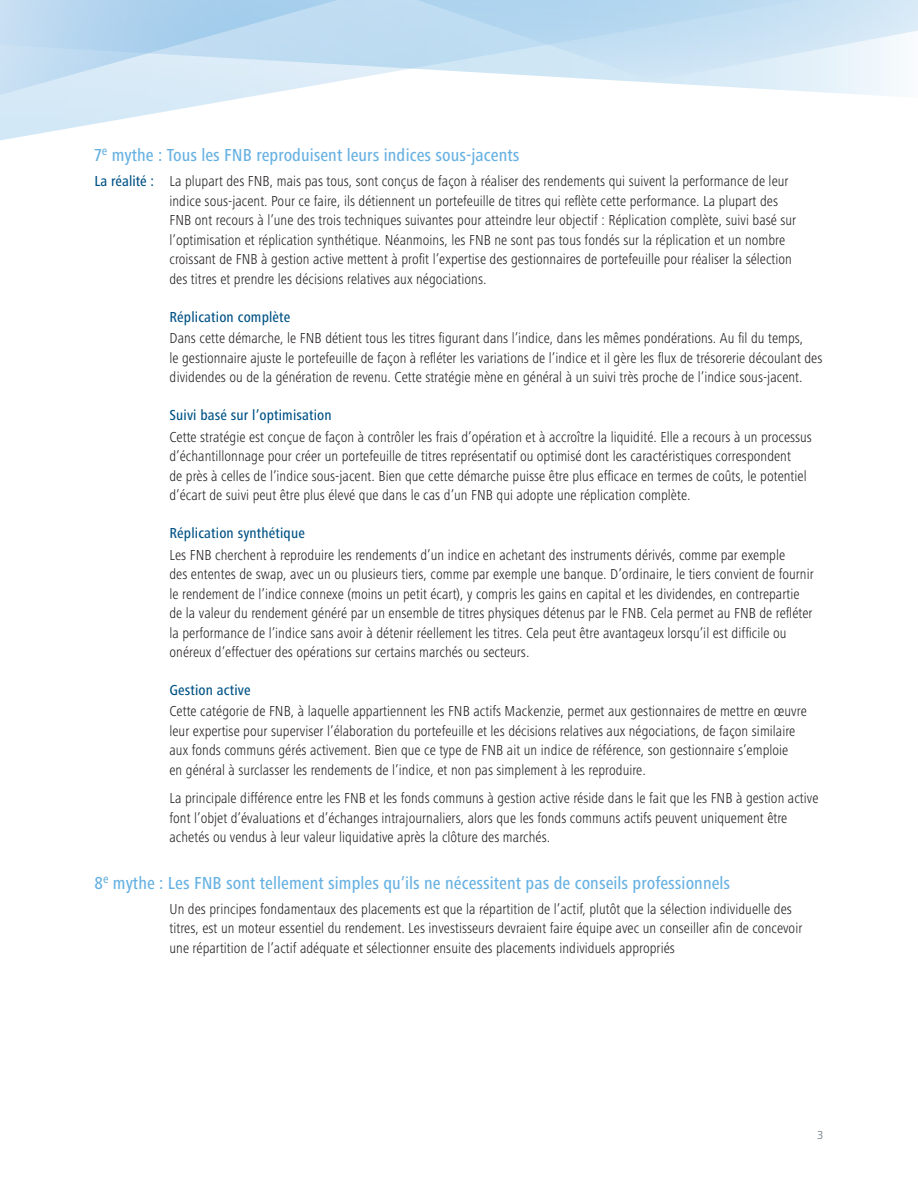
<style>
.page{position:relative;width:918px;height:1188px;background:#fff}
.page>*{position:absolute;margin:0;border:0;box-sizing:border-box;transform-origin:0 0}
.t1{font:500 condensed 18px "Frutiger Next Pro";letter-spacing:.005em;color:#67b1e2}
.t2{font:300 condensed 15px/19.5px "Frutiger Next Pro";letter-spacing:.005em;color:#231f20}
.t3{font:500 condensed 15px "Frutiger Next Pro";letter-spacing:.01em;color:#015386}
.t4{font:300 12px "Frutiger Next Pro";color:#63717d}
.s1{font-weight:500;color:#015386}
</style>
<div class="page">
<svg style="left:0;top:99px;width:235px;height:42px"></svg>
<svg style="left:630px;top:81px;width:269px;height:15px"></svg>
<svg style="left:0;top:0;width:338px;height:99px;background:#c4def2"></svg>
<svg style="left:290px;top:0;width:628px;height:81px;background:#cae2f3"></svg>
<p class="t1" style="left:94px;top:145px;width:427px">7<sup>e</sup> mythe : Tous les FNB reproduisent leurs indices sous-jacents</p>
<p class="t2" style="left:170px;top:172px;width:628px;text-indent:-75px"><span class="s1">La réalité :</span> La plupart des FNB, mais pas tous, sont conçus de façon à réaliser des rendements qui suivent la performance de leur indice sous-jacent. Pour ce faire, ils détiennent un portefeuille de titres qui reflète cette performance. La plupart des FNB ont recours à l’une des trois techniques suivantes pour atteindre leur objectif : Réplication complète, suivi basé sur l’optimisation et réplication synthétique. Néanmoins, les FNB ne sont pas tous fondés sur la réplication et un nombre croissant de FNB à gestion active mettent à profit l’expertise des gestionnaires de portefeuille pour réaliser la sélection des titres et prendre les décisions relatives aux négociations.</p>
<p class="t3" style="left:170px;top:308px;width:122px">Réplication complète</p>
<p class="t2" style="left:170px;top:329px;width:654px">Dans cette démarche, le FNB détient tous les titres figurant dans l’indice, dans les mêmes pondérations. Au fil du temps,<br>le gestionnaire ajuste le portefeuille de façon à refléter les variations de l’indice et il gère les flux de trésorerie découlant des dividendes ou de la génération de revenu. Cette stratégie mène en général à un suivi très proche de l’indice sous-jacent.</p>
<p class="t3" style="left:170px;top:406px;width:164px">Suivi basé sur l’optimisation</p>
<p class="t2" style="left:170px;top:427px;width:644px">Cette stratégie est conçue de façon à contrôler les frais d’opération et à accroître la liquidité. Elle a recours à un processus d’échantillonnage pour créer un portefeuille de titres représentatif ou optimisé dont les caractéristiques correspondent<br>de près à celles de l’indice sous-jacent. Bien que cette démarche puisse être plus efficace en termes de coûts, le potentiel d’écart de suivi peut être plus élevé que dans le cas d’un FNB qui adopte une réplication complète.</p>
<p class="t3" style="left:170px;top:524px;width:137px">Réplication synthétique</p>
<p class="t2" style="left:170px;top:545px;width:646px">Les FNB cherchent à reproduire les rendements d’un indice en achetant des instruments dérivés, comme par exemple<br>des ententes de swap, avec un ou plusieurs tiers, comme par exemple une banque. D’ordinaire, le tiers convient de fournir le rendement de l’indice connexe (moins un petit écart), y compris les gains en capital et les dividendes, en contrepartie de la valeur du rendement généré par un ensemble de titres physiques détenus par le FNB. Cela permet au FNB de refléter la performance de l’indice sans avoir à détenir réellement les titres. Cela peut être avantageux lorsqu’il est difficile ou onéreux d’effectuer des opérations sur certains marchés ou secteurs.</p>
<p class="t3" style="left:170px;top:681px;width:83px">Gestion active</p>
<p class="t2" style="left:170px;top:702px;width:639px">Cette catégorie de FNB, à laquelle appartiennent les FNB actifs Mackenzie, permet aux gestionnaires de mettre en œuvre leur expertise pour superviser l’élaboration du portefeuille et les décisions relatives aux négociations, de façon similaire aux fonds communs gérés activement. Bien que ce type de FNB ait un indice de référence, son gestionnaire s’emploie<br>en général à surclasser les rendements de l’indice, et non pas simplement à les reproduire.</p>
<p class="t2" style="left:170px;top:788px;width:651px">La principale différence entre les FNB et les fonds communs à gestion active réside dans le fait que les FNB à gestion active font l’objet d’évaluations et d’échanges intrajournaliers, alors que les fonds communs actifs peuvent uniquement être achetés ou vendus à leur valeur liquidative après la clôture des marchés.</p>
<p class="t1" style="left:94px;top:872px;width:637px">8<sup>e</sup> mythe : Les FNB sont tellement simples qu’ils ne nécessitent pas de conseils professionnels</p>
<p class="t2" style="left:170px;top:899px;width:634px">Un des principes fondamentaux des placements est que la répartition de l’actif, plutôt que la sélection individuelle des titres, est un moteur essentiel du rendement. Les investisseurs devraient faire équipe avec un conseiller afin de concevoir une répartition de l’actif adéquate et sélectionner ensuite des placements individuels appropriés</p>
<p class="t4" style="left:817px;top:1129px;width:8px">3</p>
</div>
